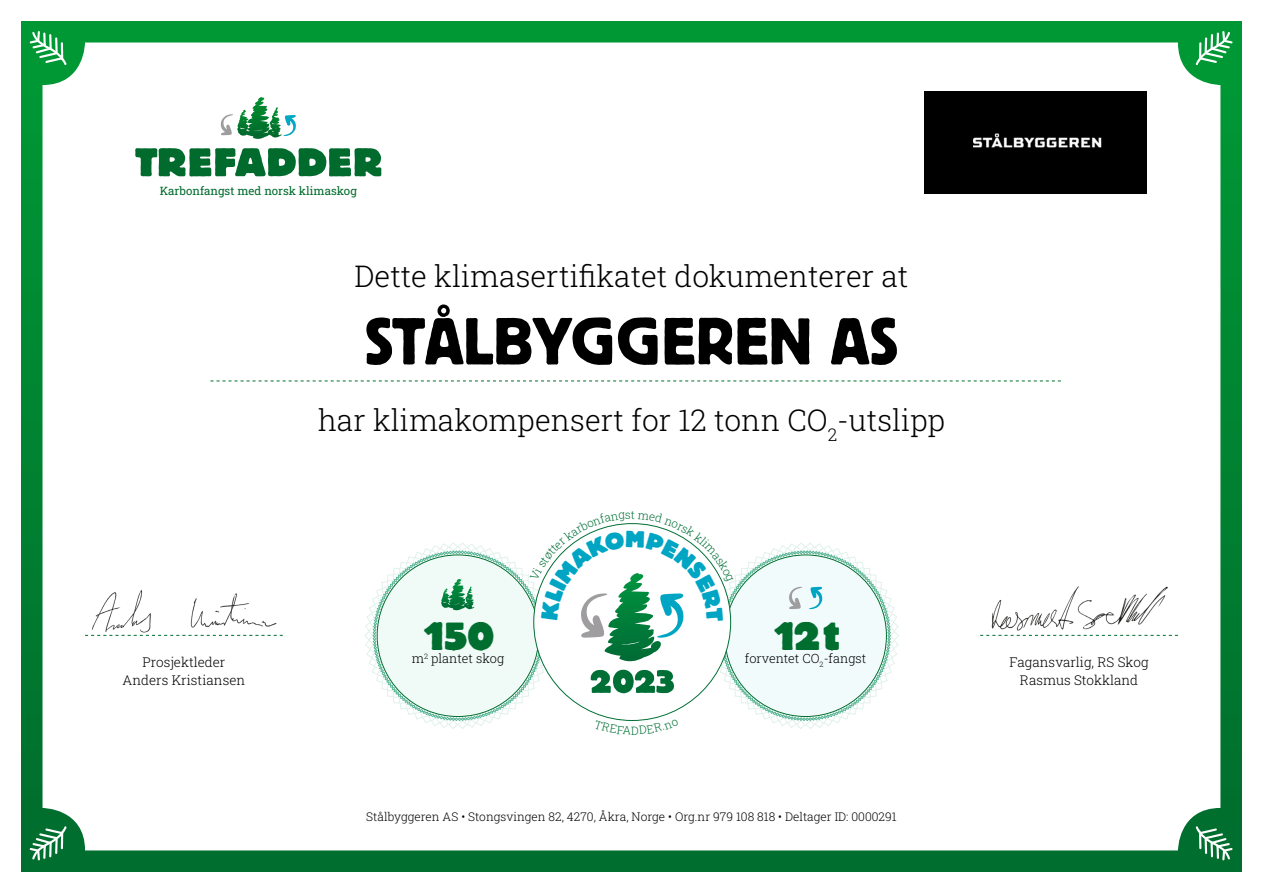
<style>
.page{position:relative;width:1263px;height:893px;background:#fff}
.page>*{position:absolute;margin:0;border:0;box-sizing:border-box;transform-origin:0 0}
.t1{font:66px "Block BE";color:#000}
.t2{font:800 39px "Block BE";color:#006e2e}
.t3{font:300 30px "Roboto Slab";color:#000}
.t4{font:300 13.5px/18px "Roboto Slab";color:#000;text-align:center}
.t5{font:300 12.75px "Roboto Slab";color:#000}
.t6{font:300 12px "Roboto Slab";color:#000}
.t7{font:11.55px "Roboto Slab";color:#006b2c}
.t8{font:300 11.55px "Roboto Slab";color:#007036}
</style>
<div class="page">
<div style="left:21px;top:21px;width:1221px;height:851px;background:linear-gradient(to bottom,#009a36,#006c2d)"></div>
<div style="left:43px;top:43px;width:1177px;height:807px;background:#fff;border-radius:43px"></div>
<div style="left:925px;top:91px;width:221px;height:103px;background:#000"></div>
<svg style="left:210px;top:381px;width:851px;height:1px"></svg>
<svg style="left:85px;top:635px;width:198px;height:1px"></svg>
<svg style="left:980px;top:635px;width:198px;height:1px"></svg>
<svg style="left:1196px;top:31px;width:36px;height:34px"></svg>
<svg style="left:1196px;top:826px;width:36px;height:34px"></svg>
<svg style="left:30px;top:31px;width:37px;height:34px"></svg>
<svg style="left:30px;top:826px;width:37px;height:34px"></svg>
<img style="left:91px;top:590px;width:186px;height:43px">
<img style="left:991px;top:586px;width:177px;height:45px">
<svg style="left:220px;top:97px;width:76px;height:42px"></svg>
<svg style="left:135px;top:148px;width:246px;height:28px"></svg>
<svg style="left:364px;top:523px;width:535px;height:206px"></svg>
<p class="t7" style="left:160px;top:183px;width:199px">Karbonfangst med norsk klimaskog</p>
<h3 class="t3" style="left:355px;top:255px;width:555px">Dette klimasertifikatet dokumenterer at</h3>
<h1 class="t1" style="left:365px;top:304px;width:535px">STÅLBYGGEREN AS</h1>
<h3 class="t3" style="left:318px;top:400px;width:628px">har klimakompensert for 12 tonn CO<sub>2</sub>-utslipp</h3>
<p class="t8" style="left:631px;top:506px;width:6px">t</p>
<h2 class="t2" style="left:422px;top:614px;width:73px">150</h2>
<h2 class="t2" style="left:772px;top:614px;width:69px">12 t</h2>
<p class="t5" style="left:745px;top:650px;width:123px">forventet CO<sub>2</sub>-fangst</p>
<p class="t5" style="left:412px;top:650px;width:94px">m<sup>2</sup> plantet skog</p>
<p class="t4" style="left:123px;top:653px;width:124px">Prosjektleder<br>Anders Kristiansen</p>
<p class="t4" style="left:1009px;top:653px;width:141px">Fagansvarlig, RS Skog<br>Rasmus Stokkland</p>
<p class="t6" style="left:366px;top:808px;width:532px">Stålbyggeren AS • Stongsvingen 82, 4270, Åkra, Norge • Org.nr 979 108 818 • Deltager ID: 0000291</p>
</div>
